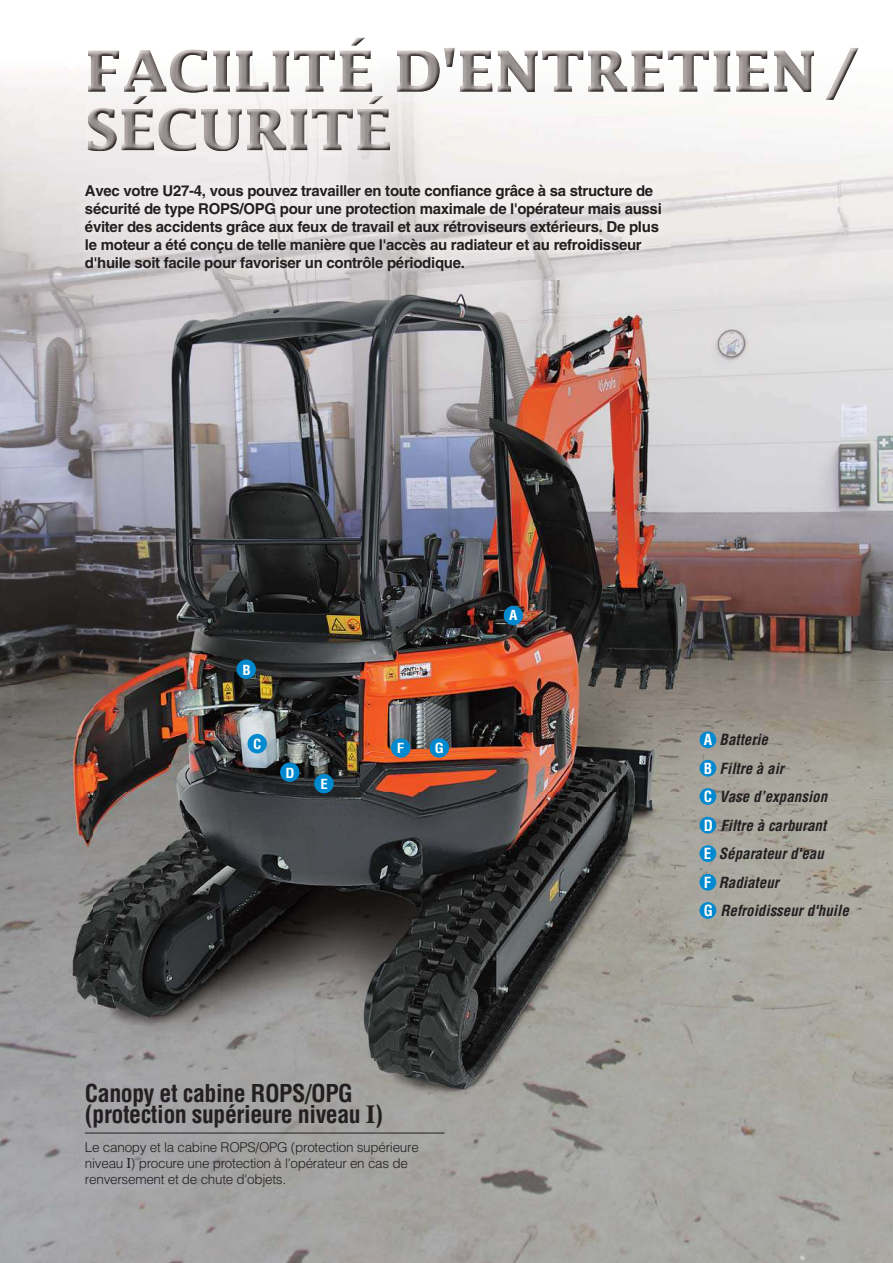
<style>
.page{position:relative;width:893px;height:1263px;background:#fff}
.page>*{position:absolute;margin:0;border:0;box-sizing:border-box;transform-origin:0 0}
.t1{font:700 condensed 24px/21px "Helvetica";letter-spacing:-.02em;color:#231f20}
.t2{font:700 15px/18px "Helvetica";letter-spacing:-.02em;color:#231f20}
.t3{font:italic 700 condensed 15px/28.5px "Helvetica";color:#231f20}
.t4{font:300 13.5px/15.8px "Helvetica";letter-spacing:-.02em;color:#231f20}
.t5{font:700 condensed 13.5px "Helvetica";color:#fff;scale:1.1 1}
.s1{font-family:"Century Old Style";font-stretch:normal}
.s2{font-family:"Century Old Style";font-weight:400}
.s3{font-style:normal;color:#fff}
</style>
<div class="page">
<img style="left:0;top:72px;width:93px;height:1191px">
<img style="left:840px;top:107px;width:53px;height:1156px">
<div style="left:93px;top:151px;width:268px;height:25px;background:#eeeaeb"></div>
<img style="left:627px;top:202px;width:213px;height:1061px">
<img style="left:93px;top:280px;width:534px;height:983px">
<div style="left:699px;top:731px;width:17px;height:17px;background:#0089cf;border-radius:50%"></div>
<div style="left:699px;top:788px;width:17px;height:17px;background:#0089cf;border-radius:50%"></div>
<div style="left:699px;top:845px;width:17px;height:17px;background:#0089cf;border-radius:50%"></div>
<div style="left:699px;top:817px;width:17px;height:17px;background:#0089cf;border-radius:50%"></div>
<div style="left:699px;top:874px;width:17px;height:17px;background:#0089cf;border-radius:50%"></div>
<div style="left:699px;top:902px;width:17px;height:17px;background:#0089cf;border-radius:50%"></div>
<div style="left:699px;top:760px;width:17px;height:17px;background:#0089cf;border-radius:50%"></div>
<div style="left:504px;top:606px;width:19px;height:19px;background:#0089cf;border-radius:50%"></div>
<div style="left:247px;top:734px;width:20px;height:19px;background:#0089cf;border-radius:50%"></div>
<div style="left:314px;top:774px;width:20px;height:19px;background:#0089cf;border-radius:50%"></div>
<div style="left:280px;top:762px;width:19px;height:20px;background:#0089cf;border-radius:50%"></div>
<div style="left:391px;top:738px;width:19px;height:20px;background:#0089cf;border-radius:50%"></div>
<div style="left:430px;top:738px;width:19px;height:20px;background:#0089cf;border-radius:50%"></div>
<div style="left:236px;top:660px;width:20px;height:19px;background:#0089cf;border-radius:50%"></div>
<img style="left:88px;top:48px;width:771px;height:52px">
<img style="left:88px;top:37px;width:640px;height:56px">
<img style="left:87px;top:96px;width:303px;height:55px">
<img style="left:88px;top:96px;width:302px;height:4px">
<img style="left:135px;top:96px;width:250px;height:4px">
<img style="left:76px;top:176px;width:594px;height:104px">
<hr style="left:85px;top:1133px;width:359px;height:1px;background:#231f20">
<p class="t2" style="left:85px;top:183px;width:578px">Avec votre U27-4, vous pouvez travailler en toute confiance grâce à sa structure de sécurité de type ROPS/OPG pour une protection maximale de l'opérateur mais aussi éviter des accidents grâce aux feux de travail et aux rétroviseurs extérieurs. De plus le moteur a été conçu de telle manière que l'accès au radiateur et au refroidisseur d'huile soit facile pour favoriser un contrôle périodique.</p>
<p class="t5" style="left:242px;top:665px;width:9px">B</p>
<p class="t5" style="left:253px;top:739px;width:9px">C</p>
<p class="t5" style="left:286px;top:767px;width:10px">D</p>
<p class="t5" style="left:321px;top:779px;width:8px">E</p>
<p class="t5" style="left:397px;top:743px;width:8px">F</p>
<p class="t5" style="left:435px;top:743px;width:10px">G</p>
<p class="t5" style="left:509px;top:610px;width:9px">A</p>
<h1 class="t1" style="left:85px;top:1085px;width:300px">Canopy et cabine ROPS/OPG (protection supérieure niveau <span class="s1">I</span>)</h1>
<p class="t4" style="left:85px;top:1141px;width:335px">Le canopy et la cabine ROPS/OPG (protection supérieure niveau <span class="s2">I</span>) procure une protection à l'opérateur en cas de renversement et de chute d'objets.</p>
<p class="t3" style="left:704px;top:727px;width:146px"><span class="s3">A</span> Batterie<br><span class="s3">B</span> Filtre à air<br><span class="s3">C</span> Vase d’expansion<br><span class="s3">D</span> Filtre à carburant<br><span class="s3">E</span> Séparateur d'eau<br><span class="s3">F</span> Radiateur<br><span class="s3">G</span> Refroidisseur d'huile</p>
</div>
